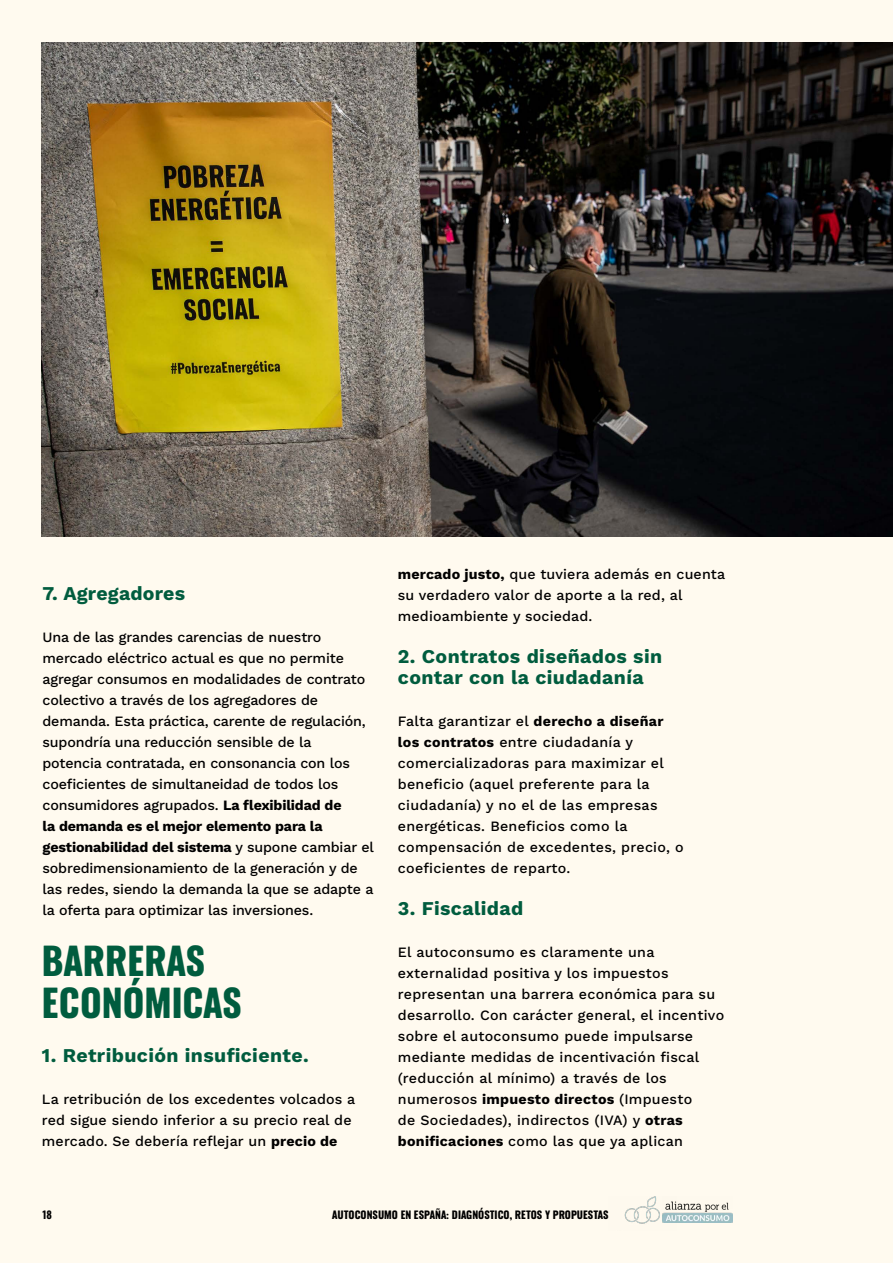
<style>
.page{position:relative;width:893px;height:1263px;background:#fffaef}
.page>*{position:absolute;margin:0;border:0;box-sizing:border-box;transform-origin:0 0}
.t1{font:37.5px/42px "Zodiac Sans Bulgarian";color:#005c3e}
.t2{font:700 19.5px/21px "Work Sans";letter-spacing:.02em;color:#005c3e}
.t3{font:500 14.25px/21px "Work Sans";letter-spacing:.01em;color:#000}
.t4{font:500 14.25px/21px "Work Sans";letter-spacing:-.01em;color:#000}
.t5{font:10.5px "Zodiac Sans Bulgarian";color:#000}
.s1{font-weight:700}
</style>
<div class="page">
<img style="left:677px;top:1202px;width:55px;height:20px">
<img style="left:624px;top:1196px;width:53px;height:28px">
<img style="left:42px;top:43px;width:851px;height:494px">
<h2 class="t2" style="left:43px;top:582px;width:144px">7. Agregadores</h2>
<p class="t4" style="left:43px;top:626px;width:333px">Una de las grandes carencias de nuestro mercado eléctrico actual es que no permite agregar consumos en modalidades de contrato colectivo a través de los agregadores de demanda. Esta práctica, carente de regulación, supondría una reducción sensible de la potencia contratada, en consonancia con los coeficientes de simultaneidad de todos los consumidores agrupados. <span class="s1">La flexibilidad de<br>la demanda es el mejor elemento para la gestionabilidad del sistema</span> y supone cambiar el sobredimensionamiento de la generación y de las redes, siendo la demanda la que se adapte a la oferta para optimizar las inversiones.</p>
<h1 class="t1" style="left:42px;top:942px;width:201px">BARRERAS<br>ECONÓMICAS</h1>
<h2 class="t2" style="left:42px;top:1044px;width:268px">1. Retribución insuficiente.</h2>
<p class="t3" style="left:42px;top:1088px;width:315px">La retribución de los excedentes volcados a red sigue siendo inferior a su precio real de mercado. Se debería reflejar un <span class="s1">precio de</span></p>
<p class="t3" style="left:398px;top:563px;width:329px"><span class="s1">mercado justo,</span> que tuviera además en cuenta su verdadero valor de aporte a la red, al medioambiente y sociedad.</p>
<h2 class="t2" style="left:398px;top:645px;width:266px">2. Contratos diseñados sin contar con la ciudadanía</h2>
<p class="t3" style="left:398px;top:710px;width:287px">Falta garantizar el <span class="s1">derecho a diseñar los contratos</span> entre ciudadanía y comercializadoras para maximizar el beneficio (aquel preferente para la ciudadanía) y no el de las empresas energéticas. Beneficios como la compensación de excedentes, precio, o coeficientes de reparto.</p>
<h2 class="t2" style="left:398px;top:897px;width:127px">3. Fiscalidad</h2>
<p class="t3" style="left:398px;top:941px;width:328px">El autoconsumo es claramente una externalidad positiva y los impuestos representan una barrera económica para su desarrollo. Con carácter general, el incentivo sobre el autoconsumo puede impulsarse mediante medidas de incentivación fiscal (reducción al mínimo) a través de los numerosos <span class="s1">impuesto directos</span> (Impuesto<br>de Sociedades), indirectos (IVA) y <span class="s1">otras bonificaciones</span> como las que ya aplican</p>
<p class="t5" style="left:43px;top:1209px;width:11px">18</p>
<p class="t5" style="left:332px;top:1209px;width:278px">AUTOCONSUMO EN ESPAÑA: DIAGNÓSTICO, RETOS Y PROPUESTAS</p>
</div>
